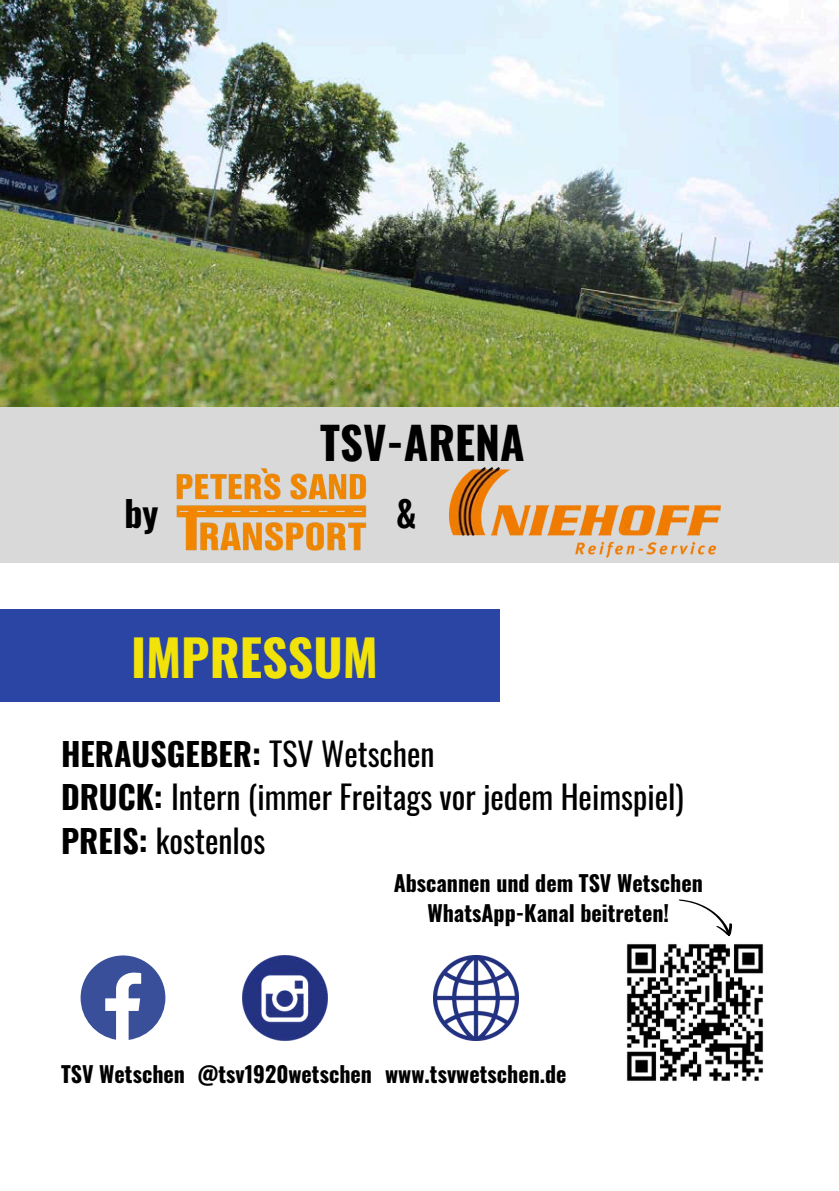
<style>
.page{position:relative;width:839px;height:1191px;background:#fff}
.page>*{position:absolute;margin:0;border:0;box-sizing:border-box;transform-origin:0 0}
.t1{font:700 50px "Oswald";color:#f1e30a}
.t2{font:700 44.6px "Oswald";color:#000}
.t3{font:700 35.6px "Oswald";color:#000}
.t4{font:32px/43.4px "Oswald";color:#000}
.t5{font:700 22px/30px "Oswald";color:#000;text-align:center}
.s1{font-weight:700}
</style>
<div class="page">
<img style="left:0;top:0;width:838px;height:407px">
<div style="left:0;top:609px;width:499px;height:93px;background:#2a45a3"></div>
<img style="left:242px;top:955px;width:86px;height:86px">
<img style="left:433px;top:955px;width:86px;height:86px">
<svg style="left:81px;top:955px;width:84px;height:84px"></svg>
<div style="left:0;top:407px;width:838px;height:156px;background:#d9d9d9"></div>
<img style="left:176px;top:468px;width:191px;height:83px">
<img style="left:449px;top:467px;width:271px;height:90px">
<img style="left:626px;top:944px;width:138px;height:137px">
<svg style="left:679px;top:899px;width:54px;height:37px"></svg>
<h1 class="t2" style="left:320px;top:408px;width:206px">TSV-ARENA</h1>
<h4 class="t3" style="left:124px;top:485px;width:36px">by</h4>
<h4 class="t3" style="left:396px;top:485px;width:22px">&amp;</h4>
<h2 class="t1" style="left:131px;top:618px;width:248px">IMPRESSUM</h2>
<p class="t4" style="left:61px;top:731px;width:624px"><span class="s1">HERAUSGEBER:</span> TSV Wetschen<br><span class="s1">DRUCK:</span> Intern (immer Freitags vor jedem Heimspiel)<br><span class="s1">PREIS:</span> kostenlos</p>
<p class="t5" style="left:393px;top:867px;width:311px">Abscannen und dem TSV Wetschen<br>WhatsApp-Kanal beitreten!</p>
<p class="t5" style="left:61px;top:1058px;width:125px">TSV Wetschen</p>
<p class="t5" style="left:197px;top:1058px;width:176px">@tsv1920wetschen</p>
<h3 class="t5" style="left:385px;top:1058px;width:183px">www.tsvwetschen.de</h3>
</div>
